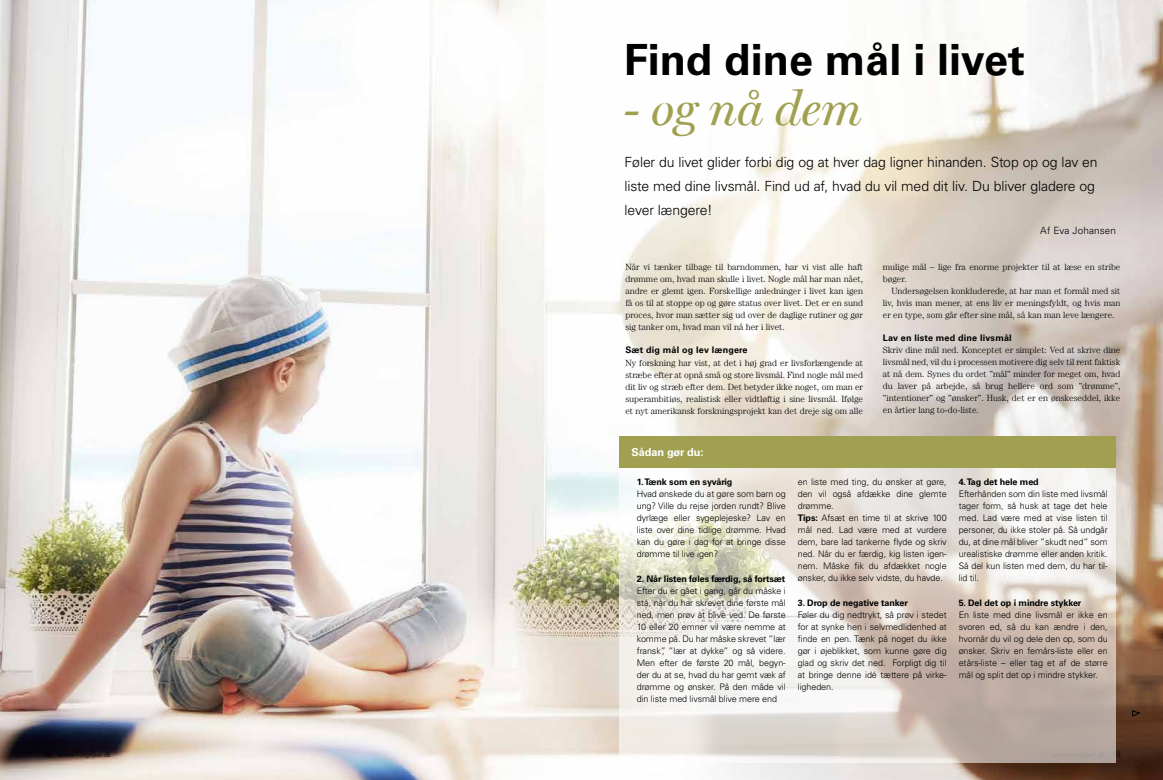
<style>
.page{position:relative;width:1163px;height:780px;background:#fff}
.page>*{position:absolute;margin:0;border:0;box-sizing:border-box;transform-origin:0 0}
.t1{font:italic 48px "Miller Display";color:#a1a051}
.t2{font:700 43px "Univers LT Std";color:#000}
.t3{font:300 14px/24px "Univers LT Std";letter-spacing:-.01em;color:#000}
.t4{font:700 11px "Univers LT Std";letter-spacing:-.01em;color:#fff}
.t5{font:300 10px "Univers LT Std";letter-spacing:.01em;color:#000}
.t6{font:300 9px/12px "Univers LT Std";letter-spacing:-.01em;color:#000;text-align:justify}
.t7{font:300 9px/12px "Century";color:#000;text-align:justify}
.t8{font:700 9px "Univers LT Std";letter-spacing:-.01em;color:#000}
.t9{font:700 9px "Univers LT Std";letter-spacing:.02em;color:#000}
.t10{font:300 6.5px "Univers LT Std";color:#000}
.s1{font-size:8px}
.s2{font-weight:700}
</style>
<div class="page">
<img style="left:0;top:0;width:1162px;height:780px">
<svg style="left:1131px;top:710px;width:8px;height:6px"></svg>
<div style="left:619px;top:437px;width:496px;height:31px;background:#a1a051"></div>
<svg style="left:619px;top:468px;width:496px;height:294px"></svg>
<p class="t10" style="left:43px;top:751px;width:70px"><span class="s1">18</span> www.livogsjael.dk</p>
<h2 class="t2" style="left:624px;top:35px;width:402px">Find dine mål i livet</h2>
<h1 class="t1" style="left:623px;top:80px;width:240px">- og nå dem</h1>
<h3 class="t3" style="left:624px;top:150px;width:474px">Føler du livet glider forbi dig og at hver dag ligner hinanden. Stop op og lav en liste med dine livsmål. Find ud af, hvad du vil med dit liv. Du bliver gladere og lever længere!</h3>
<p class="t5" style="left:1040px;top:225px;width:77px">Af Eva Johansen</p>
<p class="t7" style="left:625px;top:261px;width:239px">Når vi tænker tilbage til barndommen, har vi vist alle haft drømme om, hvad man skulle i livet. Nogle mål har man nået, andre er glemt igen. Forskellige anledninger i livet kan igen få os til at stoppe op og gøre status over livet. Det er en sund proces, hvor man sætter sig ud over de daglige rutiner og gør sig tanker om, hvad man vil nå her i livet.</p>
<p class="t9" style="left:625px;top:345px;width:124px">Sæt dig mål og lev længere</p>
<p class="t7" style="left:625px;top:356px;width:239px">Ny forskning har vist, at det i høj grad er livsforlængende at stræbe efter at opnå små og store livsmål. Find nogle mål med dit liv og stræb efter dem. Det betyder ikke noget, om man er superambitiøs, realistisk eller vidtløftig i sine livsmål. Ifølge et nyt amerikansk forskningsprojekt kan det dreje sig om alle</p>
<p class="t7" style="left:882px;top:261px;width:239px">mulige mål – lige fra enorme projekter til at læse en stribe bøger.</p>
<p class="t7" style="left:882px;top:285px;width:239px;text-indent:9px">Undersøgelsen konkluderede, at har man et formål med sit liv, hvis man mener, at ens liv er meningsfyldt, og hvis man er en type, som går efter sine mål, så kan man leve længere.</p>
<p class="t9" style="left:882px;top:333px;width:130px">Lav en liste med dine livsmål</p>
<p class="t7" style="left:882px;top:344px;width:239px">Skriv dine mål ned. Konceptet er simplet: Ved at skrive dine livsmål ned, vil du i processen motivere dig selv til rent faktisk at nå dem. Synes du ordet ”mål” minder for meget om, hvad du laver på arbejde, så brug hellere ord som ”drømme”, ”intentioner” og ”ønsker”. Husk, det er en ønskeseddel, ikke en årtier lang to-do-liste.</p>
<p class="t4" style="left:631px;top:446px;width:73px">Sådan gør du:</p>
<p class="t8" style="left:636px;top:477px;width:97px">1. Tænk som en syvårig</p>
<p class="t6" style="left:636px;top:488px;width:150px">Hvad ønskede du at gøre som barn og ung? Ville du rejse jorden rundt? Blive dyrlæge eller sygeplejeske? Lav en liste over dine tidlige drømme. Hvad kan du gøre i dag for at bringe disse drømme til live igen?</p>
<p class="t8" style="left:636px;top:573px;width:150px">2. Når listen føles færdig, så fortsæt</p>
<p class="t6" style="left:636px;top:584px;width:150px">Efter du er gået i gang, går du måske i stå, når du har skrevet dine første mål ned, men prøv at blive ved. De første 10 eller 20 emner vil være nemme at komme på. Du har måske skrevet ”lær fransk”, ”lær at dykke” og så videre.<br>Men efter de første 20 mål, begyn&shy;der du at se, hvad du har gemt væk af drømme og ønsker. På den måde vil din liste med livsmål blive mere end</p>
<p class="t6" style="left:797px;top:476px;width:150px;text-align:left">en liste med ting, du ønsker at gøre, den vil også afdække dine glemte drømme.<br><span class="s2">Tips:</span> Afsæt en time til at skrive 100 mål ned. Lad være med at vurdere dem, bare lad tankerne flyde og skriv ned. Når du er færdig, kig listen igen&shy;nem. Måske fik du afdækket nogle ønsker, du ikke selv vidste, du havde.</p>
<p class="t8" style="left:797px;top:597px;width:112px">3. Drop de negative tanker</p>
<p class="t6" style="left:797px;top:608px;width:150px">Føler du dig nedtrykt, så prøv i stedet for at synke hen i selvmedlidenhed at finde en pen. Tænk på noget du ikke gør i øjeblikket, som kunne gøre dig glad og skriv det ned. Forpligt dig til at bringe denne idé tættere på virke&shy;ligheden.</p>
<p class="t8" style="left:958px;top:477px;width:81px">4. Tag det hele med</p>
<p class="t6" style="left:958px;top:488px;width:150px">Efterhånden som din liste med livsmål tager form, så husk at tage det hele med. Lad være med at vise listen til personer, du ikke stoler på. Så undgår du, at dine mål bliver ”skudt ned” som urealistiske drømme eller anden kritik.<br>Så del kun listen med dem, du har til&shy;lid til.</p>
<p class="t8" style="left:958px;top:597px;width:124px">5. Del det op i mindre stykker</p>
<p class="t6" style="left:958px;top:608px;width:150px">En liste med dine livsmål er ikke en svoren ed, så du kan ændre i den, hvornår du vil og dele den op, som du ønsker. Skriv en femårs-liste eller en etårs-liste – eller tag et af de større mål og split det op i mindre stykker.</p>
</div>
